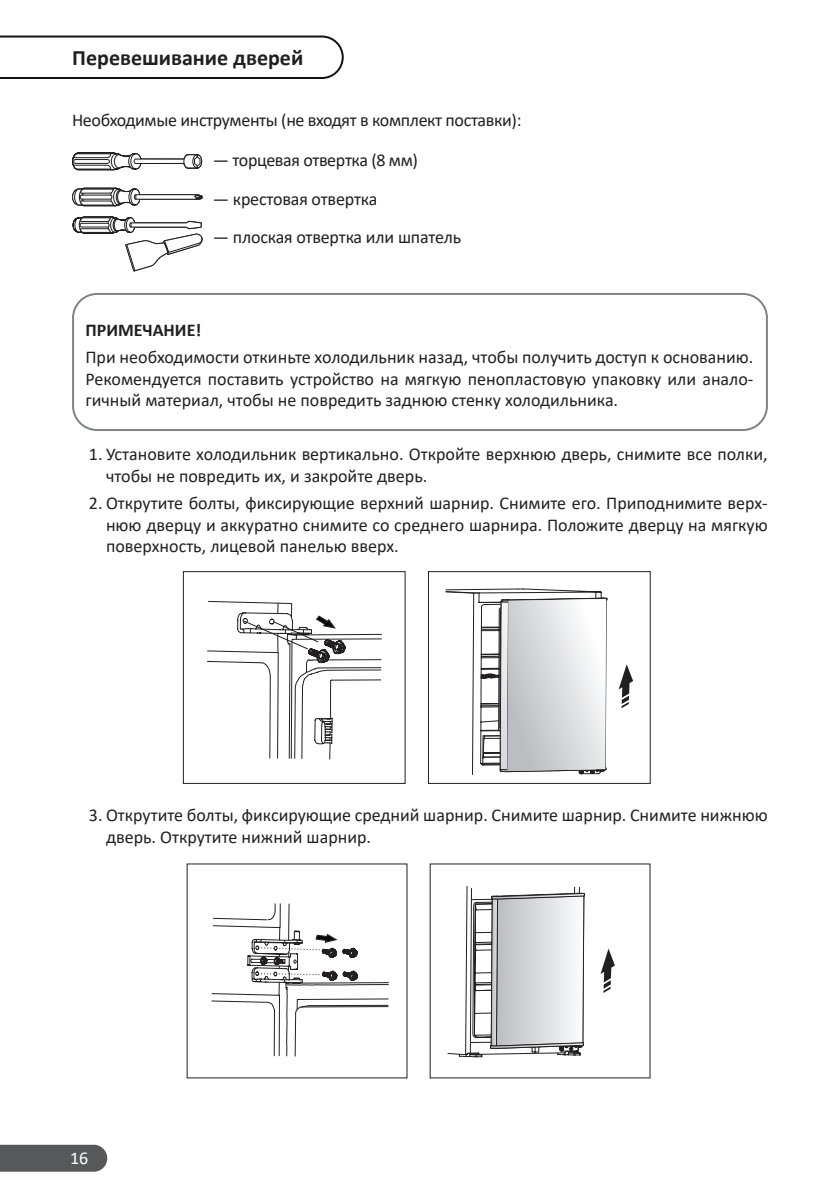
<style>
.page{position:relative;width:840px;height:1191px;background:#fff}
.page>*{position:absolute;margin:0;border:0;box-sizing:border-box;transform-origin:0 0}
.Подзаголовок{font:700 22px "Calibri";color:#231f20}
.t1{font:18px/21.6px "Calibri";color:#231f20;text-align:justify}
.t2{font:18px "Calibri";letter-spacing:-.02em;color:#231f20}
.t3{font:700 18px "Calibri";color:#231f20}
.t4{font:18px "Calibri";color:#fff}
</style>
<div class="page">
<div style="left:0;top:1144px;width:107px;height:27px;background:#57585a"></div>
<svg style="left:0;top:36px;width:343px;height:43px"></svg>
<svg style="left:72px;top:152px;width:130px;height:19px"></svg>
<svg style="left:72px;top:187px;width:131px;height:20px"></svg>
<svg style="left:72px;top:216px;width:131px;height:56px"></svg>
<div style="left:428px;top:571px;width:222px;height:212px;border:1px solid #231f20"></div>
<div style="left:183px;top:571px;width:222px;height:212px;border:1px solid #231f20"></div>
<svg style="left:207px;top:601px;width:175px;height:158px"></svg>
<svg style="left:445px;top:589px;width:162px;height:186px"></svg>
<svg style="left:618px;top:664px;width:14px;height:44px"></svg>
<svg style="left:211px;top:903px;width:178px;height:153px"></svg>
<svg style="left:465px;top:571px;width:119px;height:204px"></svg>
<svg style="left:447px;top:781px;width:137px;height:298px"></svg>
<svg style="left:600px;top:948px;width:14px;height:45px"></svg>
<div style="left:72px;top:293px;width:695px;height:138px;border:2px solid #808285;border-radius:24px"></div>
<p class="Подзаголовок" style="left:72px;top:42px;width:232px">Перевешивание дверей</p>
<p class="t2" style="left:72px;top:108px;width:450px">Необходимые инструменты (не входят в комплект поставки):</p>
<p class="t2" style="left:213px;top:147px;width:206px">— торцевая отвертка (8 мм)</p>
<p class="t1" style="left:213px;top:187px;width:166px">— крестовая отвертка</p>
<p class="t1" style="left:213px;top:226px;width:250px">— плоская отвертка или шпатель</p>
<p class="t3" style="left:85px;top:317px;width:117px">ПРИМЕЧАНИЕ!</p>
<p class="t1" style="left:85px;top:346px;width:669px">При необходимости откиньте холодильник назад, чтобы получить доступ к основанию.<br>Рекомендуется поставить устройство на мягкую пенопластовую упаковку или анало&shy;гичный материал, чтобы не повредить заднюю стенку холодильника.</p>
<p class="t1" style="left:106px;top:443px;width:663px;text-indent:-17px">1. Установите холодильник вертикально. Откройте верхнюю дверь, снимите все полки, чтобы не повредить их, и закройте дверь.</p>
<p class="t1" style="left:106px;top:492px;width:663px;text-indent:-17px">2. Открутите болты, фиксирующие верхний шарнир. Снимите его. Приподнимите верх&shy;нюю дверцу и аккуратно снимите со среднего шарнира. Положите дверцу на мягкую поверхность, лицевой панелью вверх.</p>
<p class="t1" style="left:106px;top:803px;width:663px;text-indent:-17px">3. Открутите болты, фиксирующие средний шарнир. Снимите шарнир. Снимите нижнюю дверь. Открутите нижний шарнир.</p>
<p class="t4" style="left:70px;top:1145px;width:20px">16</p>
</div>
